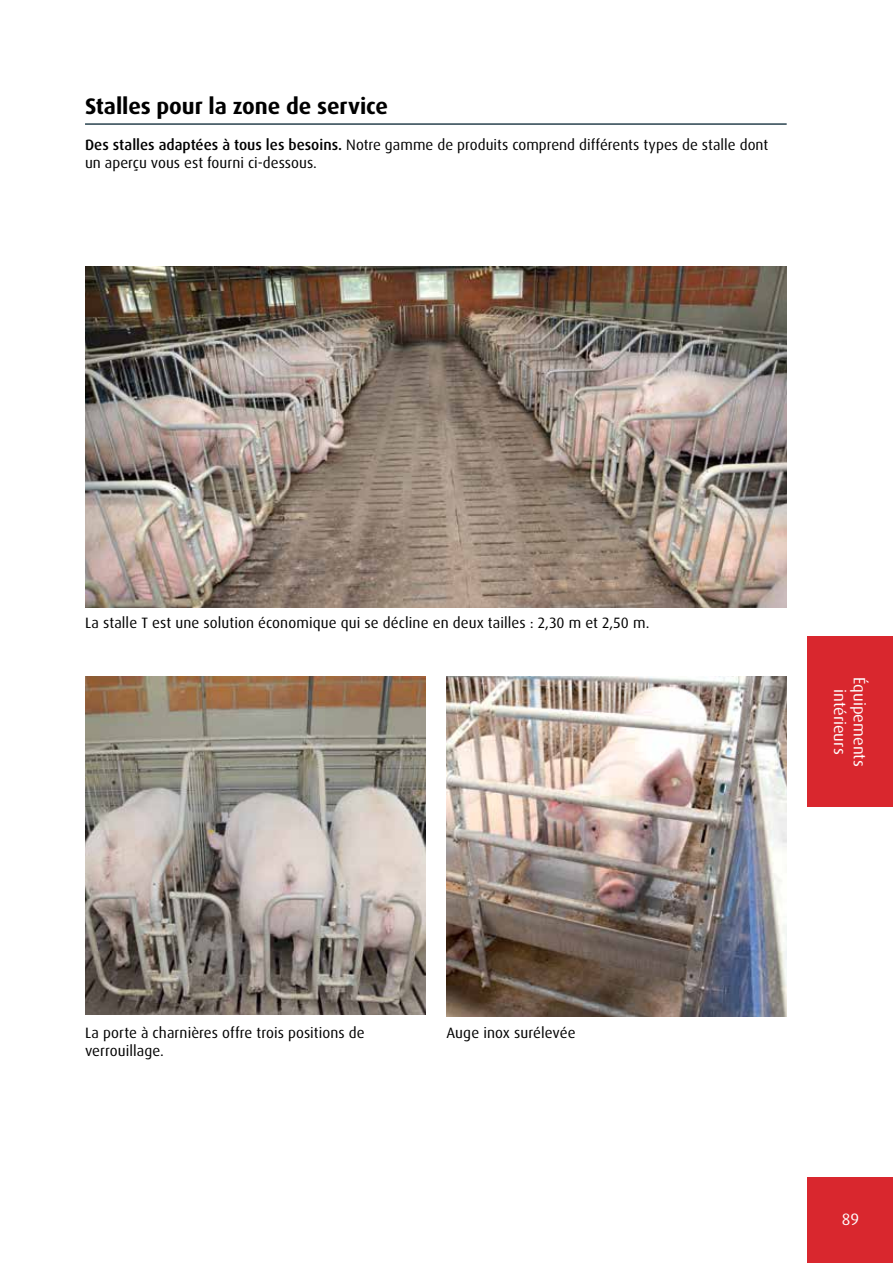
<style>
.page{position:relative;width:893px;height:1263px;background:#fff}
.page>*{position:absolute;margin:0;border:0;box-sizing:border-box;transform-origin:0 0}
.t1{font:700 22.5px "Dax OT";letter-spacing:-.005em;color:#000}
.t2{font:16.5px/19.8px "Dax OT";color:#fff;text-align:center}
.t3{font:15px/18px "Dax OT";letter-spacing:.005em;color:#000}
.s1{font-weight:500}
</style>
<div class="page">
<div style="left:808px;top:1178px;width:85px;height:85px;background:#d9272e"></div>
<img style="left:85px;top:676px;width:340px;height:338px">
<img style="left:446px;top:676px;width:341px;height:340px">
<img style="left:85px;top:267px;width:702px;height:340px">
<div style="left:808px;top:637px;width:85px;height:170px;background:#d9272e"></div>
<hr style="left:85px;top:123px;width:702px;height:2px;background:#29424e">
<h1 class="t1" style="left:85px;top:91px;width:304px">Stalles pour la zone de service</h1>
<p class="t3" style="left:85px;top:136px;width:685px"><span class="s1">Des stalles adaptées à tous les besoins.</span> Notre gamme de produits comprend différents types de stalle dont un aperçu vous est fourni ci-dessous.</p>
<p class="t3" style="left:85px;top:614px;width:566px">La stalle T est une solution économique qui se décline en deux tailles : 2,30 m et 2,50 m.</p>
<p class="t3" style="left:85px;top:1023px;width:281px">La porte à charnières offre trois positions de verrouillage.</p>
<p class="t3" style="left:446px;top:1023px;width:131px">Auge inox surélevée</p>
<p class="t2" style="left:869px;top:677px;width:91px;rotate:90deg">Équipements intérieurs</p>
<p class="t2" style="left:842px;top:1209px;width:19px">89</p>
</div>
